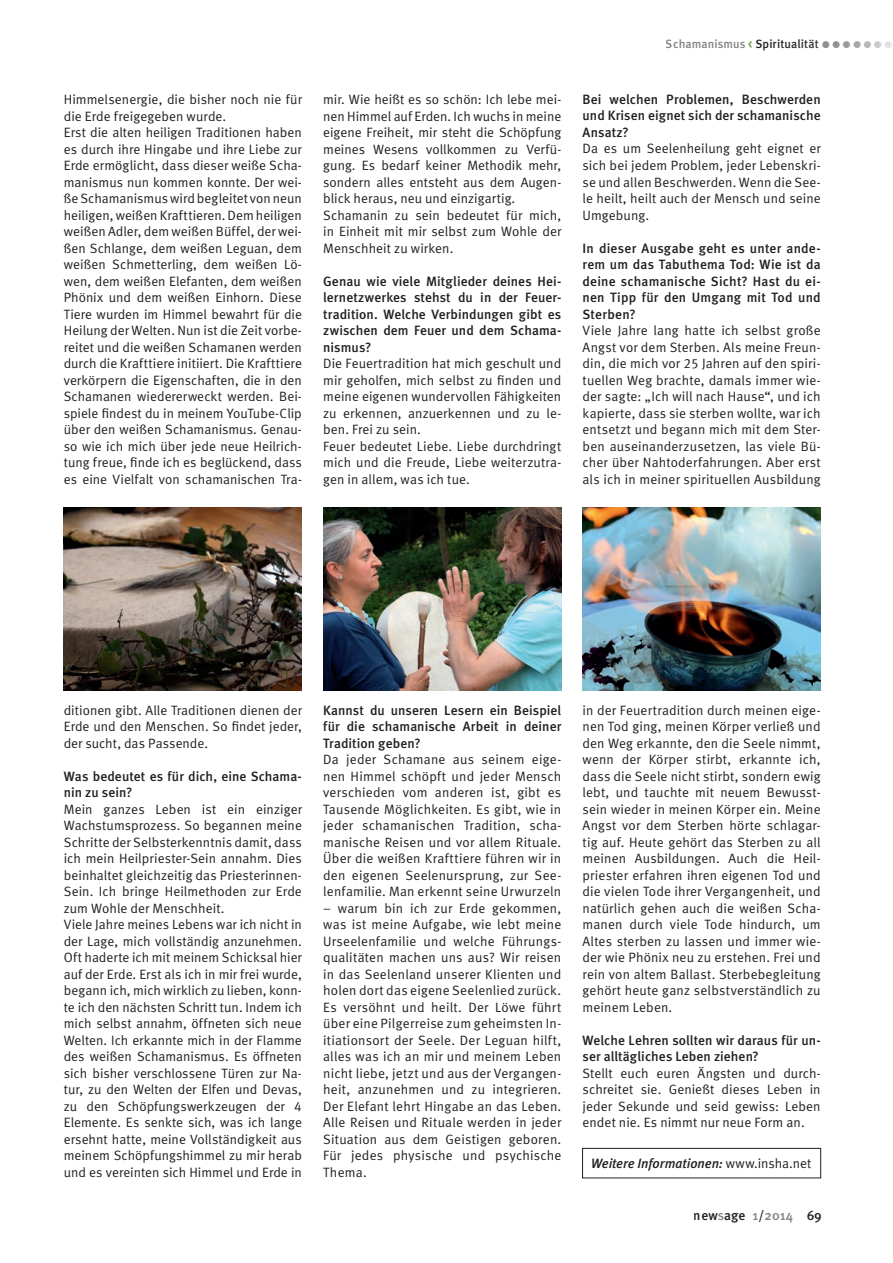
<style>
.page{position:relative;width:893px;height:1263px;background:#fff}
.page>*{position:absolute;margin:0;border:0;box-sizing:border-box;transform-origin:0 0}
.t1{font:13.5px/16.5px "Meta Normal LF";letter-spacing:.005em;color:#231f20;text-align:justify}
.t2{font:13.5px/16.5px "Meta Medium LF";letter-spacing:.01em;color:#231f20;text-align:justify}
.t3{font:italic 13.5px "Meta Medium LF";color:#231f20}
.t4{font:500 13.5px "Meta";letter-spacing:.01em;color:#231f20}
.t5{font:12px "Meta Medium LF";letter-spacing:.01em;color:#231f20}
.s1{color:#808285}
.s2{color:#6f983e}
.s3{color:#7c7e81}
.s4{color:#76787b}
.s5{font-family:"Meta Normal LF";font-style:normal}
</style>
<div class="page">
<img style="left:64px;top:507px;width:238px;height:183px">
<img style="left:323px;top:507px;width:238px;height:183px">
<img style="left:583px;top:507px;width:238px;height:183px">
<div style="left:582px;top:1148px;width:239px;height:30px;border:1px solid #231f20"></div>
<p class="t1" style="left:64px;top:91px;width:240px">Himmelsenergie, die bisher noch nie für die Erde freigegeben wurde.</p>
<p class="t1" style="left:64px;top:124px;width:240px">Erst die alten heiligen Traditionen haben es durch ihre Hingabe und ihre Liebe zur Erde ermöglicht, dass dieser weiße Scha&shy;manismus nun kommen konnte. Der wei&shy;ße Schamanismus wird begleitet von neun heiligen, weißen Krafttieren. Dem heiligen weißen Adler, dem weißen Büffel, der wei&shy;ßen Schlange, dem weißen Leguan, dem weißen Schmetterling, dem weißen Lö&shy;wen, dem weißen Elefanten, dem weißen Phönix und dem weißen Einhorn. Diese Tiere wurden im Himmel bewahrt für die Heilung der Welten. Nun ist die Zeit vorbe&shy;reitet und die weißen Schamanen werden durch die Krafttiere initiiert. Die Krafttiere verkörpern die Eigenschaften, die in den Schamanen wiedererweckt werden. Bei&shy;spiele findest du in meinem YouTube-Clip über den weißen Schamanismus. Genau&shy;so wie ich mich über jede neue Heilrich&shy;tung freue, finde ich es beglückend, dass es eine Vielfalt von schamanischen Tra-</p>
<p class="t1" style="left:323px;top:91px;width:240px">mir. Wie heißt es so schön: Ich lebe mei&shy;nen Himmel auf Erden. Ich wuchs in meine eigene Freiheit, mir steht die Schöpfung meines Wesens vollkommen zu Verfü&shy;gung. Es bedarf keiner Methodik mehr, sondern alles entsteht aus dem Augen&shy;blick heraus, neu und einzigartig.</p>
<p class="t1" style="left:323px;top:206px;width:240px">Schamanin zu sein bedeutet für mich, in Einheit mit mir selbst zum Wohle der Menschheit zu wirken.</p>
<p class="t2" style="left:323px;top:273px;width:240px">Genau wie viele Mitglieder deines Hei&shy;lernetzwerkes stehst du in der Feuer&shy;tradition. Welche Verbindungen gibt es zwischen dem Feuer und dem Schama&shy;nismus?</p>
<p class="t1" style="left:323px;top:355px;width:240px">Die Feuertradition hat mich geschult und mir geholfen, mich selbst zu finden und meine eigenen wundervollen Fähigkeiten zu erkennen, anzuerkennen und zu le&shy;ben. Frei zu sein.</p>
<p class="t1" style="left:323px;top:437px;width:240px">Feuer bedeutet Liebe. Liebe durchdringt mich und die Freude, Liebe weiterzutra&shy;gen in allem, was ich tue.</p>
<p class="t5" style="left:666px;top:37px;width:229px"><span class="s1">Schamanismus</span> <span class="s2">&lt;</span> Spiritualität <span class="s3">●</span><span class="s4">●●●●●●</span></p>
<p class="t2" style="left:583px;top:91px;width:240px">Bei welchen Problemen, Beschwerden und Krisen eignet sich der schamanische Ansatz?</p>
<p class="t1" style="left:583px;top:140px;width:240px">Da es um Seelenheilung geht eignet er sich bei jedem Problem, jeder Lebenskri&shy;se und allen Beschwerden. Wenn die See&shy;le heilt, heilt auch der Mensch und seine Umgebung.</p>
<p class="t2" style="left:583px;top:240px;width:240px">In dieser Ausgabe geht es unter ande&shy;rem um das Tabuthema Tod: Wie ist da deine schamanische Sicht? Hast du ei&shy;nen Tipp für den Umgang mit Tod und Sterben?</p>
<p class="t1" style="left:583px;top:322px;width:240px">Viele Jahre lang hatte ich selbst große Angst vor dem Sterben. Als meine Freun&shy;din, die mich vor 25 Jahren auf den spiri&shy;tuellen Weg brachte, damals immer wie&shy;der sagte: „Ich will nach Hause“, und ich kapierte, dass sie sterben wollte, war ich entsetzt und begann mich mit dem Ster&shy;ben auseinanderzusetzen, las viele Bü&shy;cher über Nahtoderfahrungen. Aber erst als ich in meiner spirituellen Ausbildung</p>
<p class="t1" style="left:64px;top:702px;width:240px">ditionen gibt. Alle Traditionen dienen der Erde und den Menschen. So findet jeder, der sucht, das Passende.</p>
<p class="t2" style="left:64px;top:768px;width:240px">Was bedeutet es für dich, eine Schama&shy;nin zu sein?</p>
<p class="t1" style="left:64px;top:801px;width:240px">Mein ganzes Leben ist ein einziger Wachstumsprozess. So begannen meine Schritte der Selbsterkenntnis damit, dass ich mein Heilpriester-Sein annahm. Dies beinhaltet gleichzeitig das Priesterinnen-Sein. Ich bringe Heilmethoden zur Erde zum Wohle der Menschheit.</p>
<p class="t1" style="left:64px;top:916px;width:240px">Viele Jahre meines Lebens war ich nicht in der Lage, mich vollständig anzunehmen.<br>Oft haderte ich mit meinem Schicksal hier auf der Erde. Erst als ich in mir frei wurde, begann ich, mich wirklich zu lieben, konn&shy;te ich den nächsten Schritt tun. Indem ich mich selbst annahm, öffneten sich neue Welten. Ich erkannte mich in der Flamme des weißen Schamanismus. Es öffneten sich bisher verschlossene Türen zur Na&shy;tur, zu den Welten der Elfen und Devas, zu den Schöpfungswerkzeugen der 4<br>Elemente. Es senkte sich, was ich lange ersehnt hatte, meine Vollständigkeit aus meinem Schöpfungshimmel zu mir herab und es vereinten sich Himmel und Erde in</p>
<p class="t2" style="left:323px;top:701px;width:240px">Kannst du unseren Lesern ein Beispiel für die schamanische Arbeit in deiner Tradition geben?</p>
<p class="t1" style="left:323px;top:751px;width:240px">Da jeder Schamane aus seinem eige&shy;nen Himmel schöpft und jeder Mensch verschieden vom anderen ist, gibt es Tausende Möglichkeiten. Es gibt, wie in jeder schamanischen Tradition, scha&shy;manische Reisen und vor allem Rituale.<br>Über die weißen Krafttiere führen wir in den eigenen Seelenursprung, zur See&shy;lenfamilie. Man erkennt seine Urwurzeln</p>
<p class="t1" style="left:323px;top:899px;width:240px">– warum bin ich zur Erde gekommen, was ist meine Aufgabe, wie lebt meine Urseelenfamilie und welche Führungs&shy;qualitäten machen uns aus? Wir reisen in das Seelenland unserer Klienten und holen dort das eigene Seelenlied zurück.<br>Es versöhnt und heilt. Der Löwe führt über eine Pilgerreise zum geheimsten In&shy;itiationsort der Seele. Der Leguan hilft, alles was ich an mir und meinem Leben nicht liebe, jetzt und aus der Vergangen&shy;heit, anzunehmen und zu integrieren.<br>Der Elefant lehrt Hingabe an das Leben.<br>Alle Reisen und Rituale werden in jeder Situation aus dem Geistigen geboren.<br>Für jedes physische und psychische Thema.</p>
<p class="t1" style="left:583px;top:701px;width:240px">in der Feuertradition durch meinen eige&shy;nen Tod ging, meinen Körper verließ und den Weg erkannte, den die Seele nimmt, wenn der Körper stirbt, erkannte ich, dass die Seele nicht stirbt, sondern ewig lebt, und tauchte mit neuem Bewusst&shy;sein wieder in meinen Körper ein. Meine Angst vor dem Sterben hörte schlagar&shy;tig auf. Heute gehört das Sterben zu all meinen Ausbildungen. Auch die Heil&shy;priester erfahren ihren eigenen Tod und die vielen Tode ihrer Vergangenheit, und natürlich gehen auch die weißen Scha&shy;manen durch viele Tode hindurch, um Altes sterben zu lassen und immer wie&shy;der wie Phönix neu zu erstehen. Frei und rein von altem Ballast. Sterbebegleitung gehört heute ganz selbstverständlich zu meinem Leben.</p>
<p class="t2" style="left:583px;top:1031px;width:240px">Welche Lehren sollten wir daraus für un&shy;ser alltägliches Leben ziehen?</p>
<p class="t1" style="left:583px;top:1064px;width:240px">Stellt euch euren Ängsten und durch&shy;schreitet sie. Genießt dieses Leben in jeder Sekunde und seid gewiss: Leben endet nie. Es nimmt nur neue Form an.</p>
<p class="t3" style="left:591px;top:1156px;width:222px">Weitere Informationen: <span class="s5">www.insha.net</span></p>
<p class="t4" style="left:694px;top:1208px;width:129px">new<span class="s1">s</span>age <span class="s1">1</span>/<span class="s1">2014</span> 69</p>
</div>
